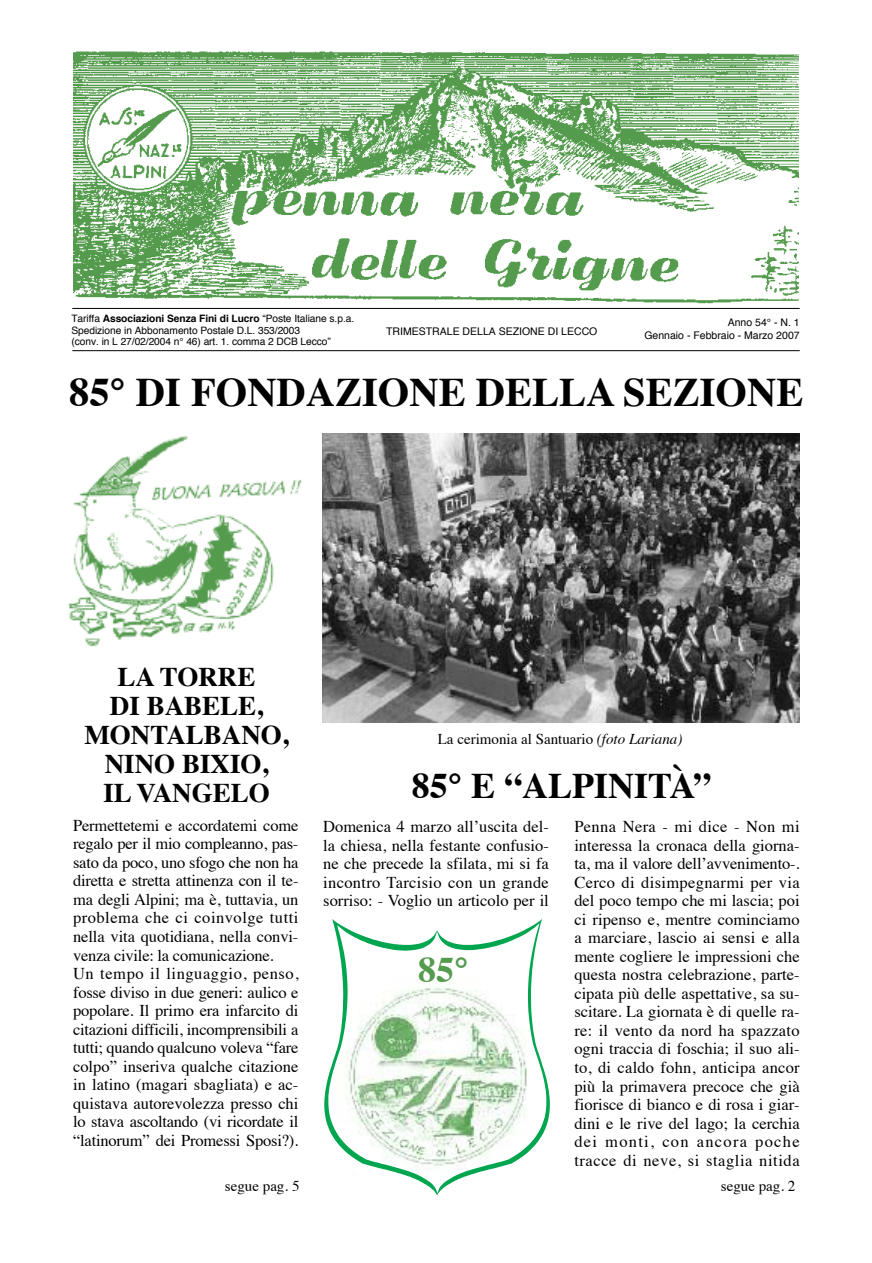
<style>
.page{position:relative;width:872px;height:1263px;background:#fff}
.page>*{position:absolute;margin:0;border:0;box-sizing:border-box;transform-origin:0 0}
.t1{font:700 40.5px "Times";color:#000}
.t2{font:700 36px "Times";color:#000}
.t3{font:700 36px "Times";color:#549b4d}
.t4{font:700 27px/29px "Times";color:#000;text-align:center}
.t5{font:16.5px/18.5px "Times";letter-spacing:-.01em;color:#000;text-align:justify}
.t6{font:15px "Times";color:#000}
.t7{font:10.5px/12.6px "Helvetica";color:#000;text-align:right}
.t8{font:10.2px/11.2px "Helvetica";letter-spacing:-.005em;color:#000}
.s1{font-weight:700}
.s2{font-style:italic}
</style>
<div class="page">
<img style="left:73px;top:51px;width:726px;height:257px">
<hr style="left:72px;top:308px;width:727px;height:1px;background:#000">
<hr style="left:72px;top:350px;width:727px;height:1px;background:#000">
<img style="left:322px;top:433px;width:477px;height:289px">
<img style="left:68px;top:436px;width:234px;height:211px">
<svg style="left:324px;top:919px;width:226px;height:276px"></svg>
<p class="t8" style="left:71px;top:314px;width:284px">Tariffa <span class="s1">Associazioni Senza Fini di Lucro</span> “Poste Italiane s.p.a.<br>Spedizione in Abbonamento Postale D.L. 353/2003<br>(conv. in L 27/02/2004 n° 46) art. 1. comma 2 DCB Lecco”</p>
<p class="t7" style="left:644px;top:317px;width:157px">Anno 54° - N. 1<br>Gennaio - Febbraio - Marzo 2007</p>
<p class="t7" style="left:386px;top:326px;width:213px">TRIMESTRALE DELLA SEZIONE DI LECCO</p>
<h1 class="t1" style="left:69px;top:376px;width:735px">85° DI FONDAZIONE DELLA SEZIONE</h1>
<h3 class="t4" style="left:84px;top:664px;width:206px">LA TORRE<br>DI BABELE,<br>MONTALBANO,<br>NINO BIXIO,<br>IL VANGELO</h3>
<p class="t5" style="left:73px;top:817px;width:227px;text-align:left">Permettetemi e accordatemi come regalo per il mio compleanno, pas&shy;sato da poco, uno sfogo che non ha diretta e stretta attinenza con il te&shy;ma degli Alpini; ma è, tuttavia, un problema che ci coinvolge tutti nella vita quotidiana, nella convi&shy;venza civile: la comunicazione.<br>Un tempo il linguaggio, penso, fosse diviso in due generi: aulico e popolare. Il primo era infarcito di citazioni difficili, incomprensibili a tutti; quando qualcuno voleva “fare colpo” inseriva qualche citazione in latino (magari sbagliata) e ac&shy;quistava autorevolezza presso chi lo stava ascoltando (vi ricordate il “latinorum” dei Promessi Sposi?).</p>
<p class="t6" style="left:438px;top:733px;width:246px">La cerimonia al Santuario <span class="s2">(foto Lariana)</span></p>
<h2 class="t2" style="left:412px;top:771px;width:301px">85° E “ALPINITA` ”</h2>
<p class="t5" style="left:323px;top:819px;width:227px">Domenica 4 marzo all’uscita del&shy;la chiesa, nella festante confusio&shy;ne che precede la sfilata, mi si fa incontro Tarcisio con un grande sorriso: - Voglio un articolo per il</p>
<h2 class="t3" style="left:418px;top:954px;width:52px">85°</h2>
<p class="t5" style="left:574px;top:819px;width:227px">Penna Nera - mi dice - Non mi interessa la cronaca della giorna&shy;ta, ma il valore dell’avvenimento-.<br>Cerco di disimpegnarmi per via del poco tempo che mi lascia; poi ci ripenso e, mentre cominciamo a marciare, lascio ai sensi e alla mente cogliere le impressioni che questa nostra celebrazione, parte&shy;cipata più delle aspettative, sa su&shy;scitare. La giornata è di quelle ra&shy;re: il vento da nord ha spazzato ogni traccia di foschia; il suo ali&shy;to, di caldo fohn, anticipa ancor più la primavera precoce che già fiorisce di bianco e di rosa i giar&shy;dini e le rive del lago; la cerchia dei monti, con ancora poche tracce di neve, si staglia nitida</p>
<p class="t6" style="left:225px;top:1180px;width:76px">segue pag. 5</p>
<p class="t6" style="left:721px;top:1180px;width:76px">segue pag. 2</p>
</div>
